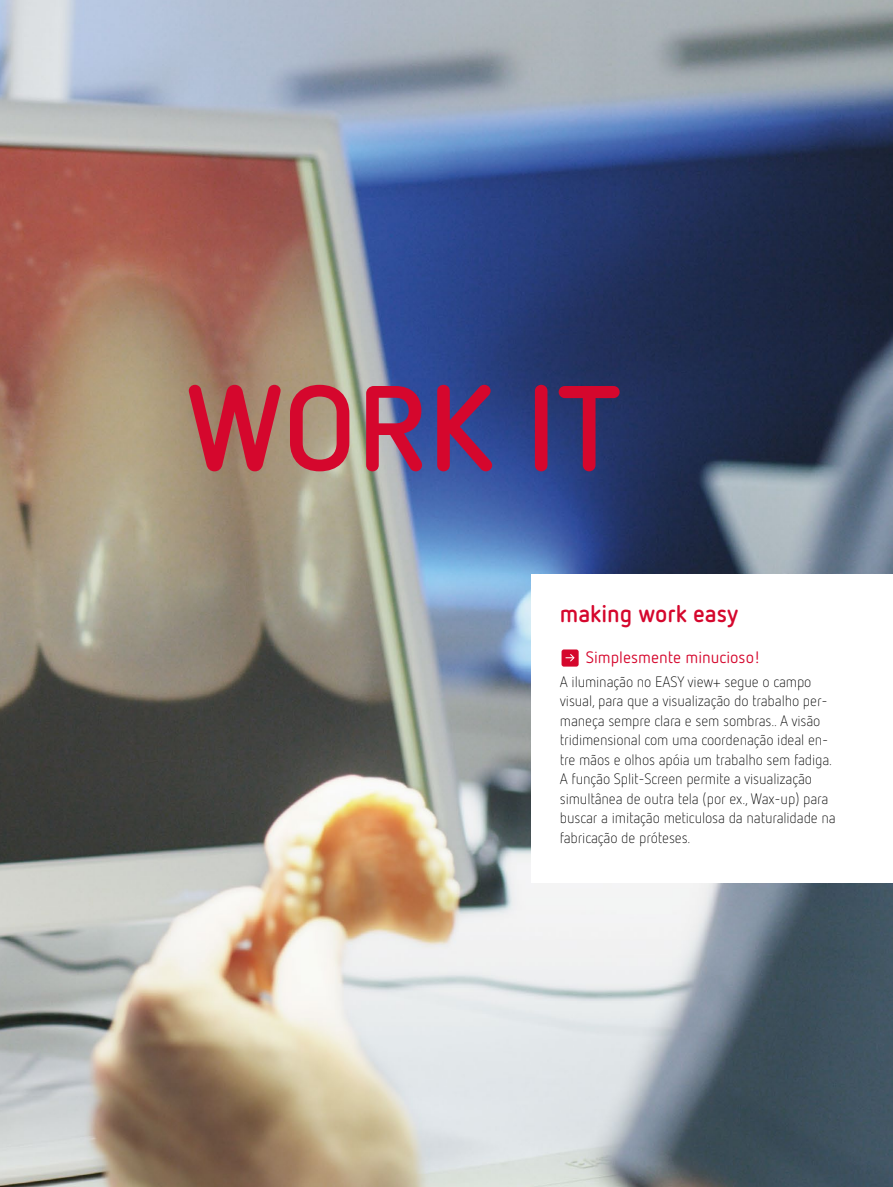
<style>
.page{position:relative;width:893px;height:1187px;background:#fff}
.page>*{position:absolute;margin:0;border:0;box-sizing:border-box;transform-origin:0 0}
.t1{font:700 120px "Netto Pro";letter-spacing:.005em;color:#d5072d}
.t2{font:700 24px "Netto Pro";color:#d5072d}
.t3{font:16.5px "Netto Pro";color:#d5072d}
.t4{font:300 15px/19.5px "Netto Pro";letter-spacing:-.01em;color:#000}
</style>
<div class="page">
<img style="left:0;top:0;width:893px;height:1186px">
<div style="left:531px;top:574px;width:362px;height:308px;background:#fff"></div>
<div style="left:561px;top:649px;width:18px;height:17px;background:#d5072d;border-radius:2px"></div>
<svg style="left:566px;top:654px;width:9px;height:8px"></svg>
<h1 class="t1" style="left:186px;top:347px;width:436px">WORK IT</h1>
<h2 class="t2" style="left:560px;top:598px;width:180px">making work easy</h2>
<p class="t3" style="left:586px;top:647px;width:176px">Simplesmente minucioso!</p>
<p class="t4" style="left:560px;top:671px;width:277px">A iluminação no EASY view+ segue o campo visual, para que a visualização do trabalho per&shy;maneça sempre clara e sem sombras.. A visão tridimensional com uma coordenação ideal en&shy;tre mãos e olhos apóia um trabalho sem fadiga.<br>A função Split-Screen permite a visualização simultânea de outra tela (por ex., Wax-up) para buscar a imitação meticulosa da naturalidade na fabricação de próteses.</p>
</div>
